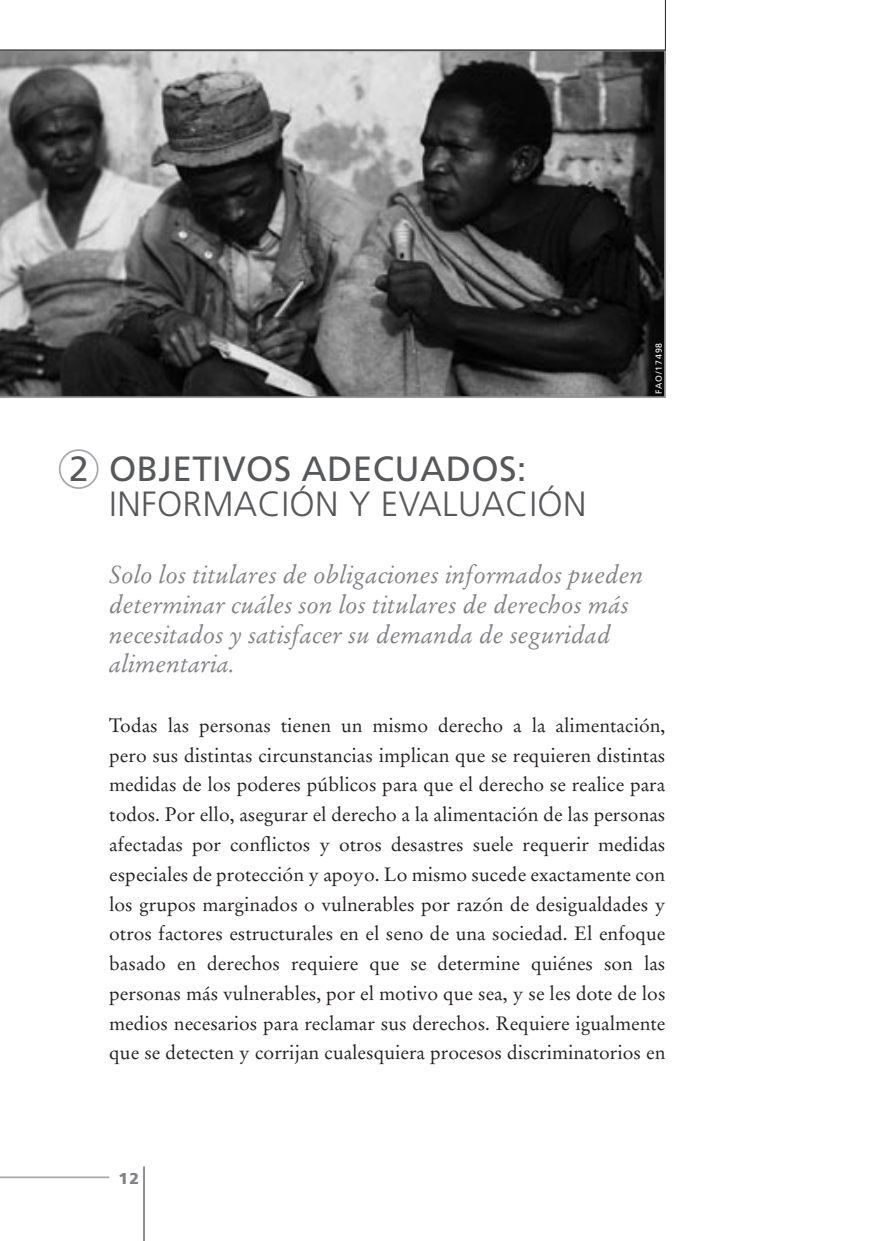
<style>
.page{position:relative;width:874px;height:1241px;background:#fff}
.page>*{position:absolute;margin:0;border:0;box-sizing:border-box;transform-origin:0 0}
.AA_Heading_2_Light{font:300 35px "Frutiger";letter-spacing:.01em;color:#57585a}
.AA_Heading_2_20pt{font:35px "Frutiger";letter-spacing:.01em;color:#57585a}
.AA_Thematic_explain_c14{font:italic 24.5px/29.8px "Stempel Garamond";color:#808285}
.AA_newPar{font:19.25px/29.8px "Stempel Garamond";color:#231f20;text-align:justify}
.t1{font:900 15.75px "Frutiger";color:#808285}
.photocredits{font:8.75px "Frutiger";letter-spacing:.1em;color:#fff}
</style>
<div class="page">
<hr style="left:664px;top:0;width:1px;height:64px;background:#231f20">
<hr style="left:0;top:1176px;width:109px;height:1px;background:#a8a9ad">
<hr style="left:143px;top:1166px;width:1px;height:74px;background:#231f20">
<div style="left:59px;top:449px;width:39px;height:40px;border:2px solid #a8a9ad;border-radius:50%"></div>
<svg style="left:0;top:51px;width:665px;height:347px"></svg>
<hr style="left:0;top:50px;width:665px;height:1px;background:#231f20">
<p class="photocredits" style="left:653px;top:393px;width:52px;rotate:-90deg">FAO/17498</p>
<p class="AA_Heading_2_20pt" style="left:69px;top:447px;width:21px">2</p>
<p class="AA_Heading_2_20pt" style="left:109px;top:448px;width:418px">OBJETIVOS ADECUADOS:</p>
<p class="AA_Heading_2_Light" style="left:109px;top:484px;width:478px">INFORMACIÓN Y EVALUACIÓN</p>
<p class="AA_Thematic_explain_c14" style="left:109px;top:559px;width:535px">Solo los titulares de obligaciones informados pueden determinar cuáles son los titulares de derechos más necesitados y satisfacer su demanda de seguridad alimentaria.</p>
<p class="AA_newPar" style="left:109px;top:710px;width:557px">Todas las personas tienen un mismo derecho a la alimentación, pero sus distintas circunstancias implican que se requieren distintas medidas de los poderes públicos para que el derecho se realice para todos. Por ello, asegurar el derecho a la alimentación de las personas afectadas por conflictos y otros desastres suele requerir medidas especiales de protección y apoyo. Lo mismo sucede exactamente con los grupos marginados o vulnerables por razón de desigualdades y otros factores estructurales en el seno de una sociedad. El enfoque basado en derechos requiere que se determine quiénes son las personas más vulnerables, por el motivo que sea, y se les dote de los medios necesarios para reclamar sus derechos. Requiere igualmente que se detecten y corrijan cualesquiera procesos discriminatorios en</p>
<p class="t1" style="left:118px;top:1168px;width:22px">12</p>
</div>
